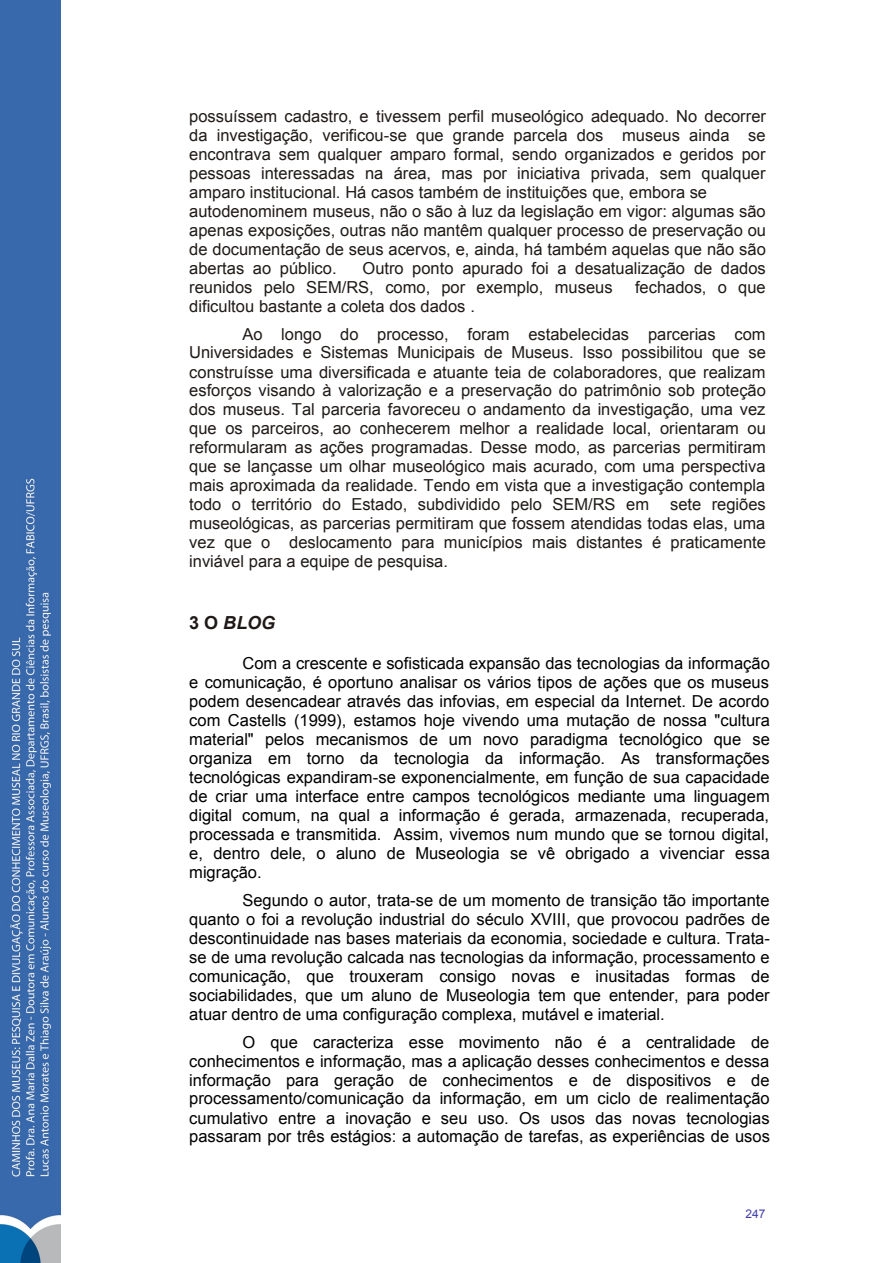
<style>
.page{position:relative;width:893px;height:1263px;background:#fff}
.page>*{position:absolute;margin:0;border:0;box-sizing:border-box;transform-origin:0 0}
.t1{font:italic 700 18px "Arial";color:#1f1a17}
.t2{font:16.5px/19px "Arial";color:#000;text-align:justify}
.t3{font:16.5px/18.9px "Arial";color:#1f1a17}
.t4{font:12px "Arial";color:#4040ab}
.s1{font-style:normal}
</style>
<div class="page">
<img style="left:0;top:0;width:61px;height:1263px">
<p class="t3" style="left:189px;top:107px;width:578px">possuíssem cadastro, e tivessem perfil museológico adequado. No decorrer da investigação, verificou-se que grande parcela dos museus ainda se encontrava sem qualquer amparo formal, sendo organizados e geridos por pessoas interessadas na área, mas por iniciativa privada, sem qualquer amparo institucional. Há casos também de instituições que, embora se autodenominem museus, não o são à luz da legislação em vigor: algumas são apenas exposições, outras não mantêm qualquer processo de preservação ou de documentação de seus acervos, e, ainda, há também aquelas que não são abertas ao público.</p>
<p class="t3" style="left:189px;top:258px;width:578px;text-indent:173px">Outro ponto apurado foi a desatualização de dados reunidos pelo SEM/RS, como, por exemplo, museus</p>
<p class="t3" style="left:635px;top:277px;width:132px">fechados, o que</p>
<p class="t3" style="left:242px;top:292px;width:524px;line-height:28px;text-indent:-53px">dificultou bastante a coleta dos dados .<br>Ao longo do processo, foram estabelecidas parcerias com</p>
<p class="t3" style="left:189px;top:343px;width:578px;text-align:justify">Universidades e Sistemas Municipais de Museus. Isso possibilitou que se construísse uma diversificada e atuante teia de colaboradores, que realizam esforços visando à valorização e a preservação do patrimônio sob proteção dos museus. Tal parceria favoreceu o andamento da investigação, uma vez que os parceiros, ao conhecerem melhor a realidade local, orientaram ou reformularam as ações programadas. Desse modo, as parcerias permitiram que se lançasse um olhar museológico mais acurado, com uma perspectiva mais aproximada da realidade. Tendo em vista que a investigação contempla todo o território do Estado, subdividido pelo SEM/RS em</p>
<p class="t3" style="left:189px;top:495px;width:578px;text-align:justify;text-indent:481px">sete regiões museológicas, as parcerias permitiram que fossem atendidas todas elas, uma vez que o deslocamento para municípios mais distantes é praticamente inviável para a equipe de pesquisa.</p>
<p class="t1" style="left:189px;top:613px;width:87px"><span class="s1">3 O</span> BLOG</p>
<p class="t2" style="left:189px;top:654px;width:582px;text-indent:53px">Com a crescente e sofisticada expansão das tecnologias da informação e comunicação, é oportuno analisar os vários tipos de ações que os museus podem desencadear através das infovias, em especial da Internet. De acordo com Castells (1999), estamos hoje vivendo uma mutação de nossa "cultura material" pelos mecanismos de um novo paradigma tecnológico que se organiza em torno da tecnologia da informação. As transformações tecnológicas expandiram-se exponencialmente, em função de sua capacidade de criar uma interface entre campos tecnológicos mediante uma linguagem digital comum, na qual a informação é gerada, armazenada, recuperada, processada e transmitida. Assim, vivemos num mundo que se tornou digital, e, dentro dele, o aluno de Museologia se vê obrigado a vivenciar essa migração.</p>
<p class="t2" style="left:189px;top:890px;width:582px;text-indent:53px">Segundo o autor, trata-se de um momento de transição tão importante quanto o foi a revolução industrial do século XVIII, que provocou padrões de descontinuidade nas bases materiais da economia, sociedade e cultura. Trata&shy;se de uma revolução calcada nas tecnologias da informação, processamento e comunicação, que trouxeram consigo novas e inusitadas formas de sociabilidades, que um aluno de Museologia tem que entender, para poder atuar dentro de uma configuração complexa, mutável e imaterial.</p>
<p class="t2" style="left:189px;top:1032px;width:582px;text-indent:53px">O que caracteriza esse movimento não é a centralidade de conhecimentos e informação, mas a aplicação desses conhecimentos e dessa informação para geração de conhecimentos e de dispositivos e de processamento/comunicação da informação, em um ciclo de realimentação cumulativo entre a inovação e seu uso. Os usos das novas tecnologias passaram por três estágios: a automação de tarefas, as experiências de usos</p>
<p class="t4" style="left:745px;top:1206px;width:22px">247</p>
</div>
